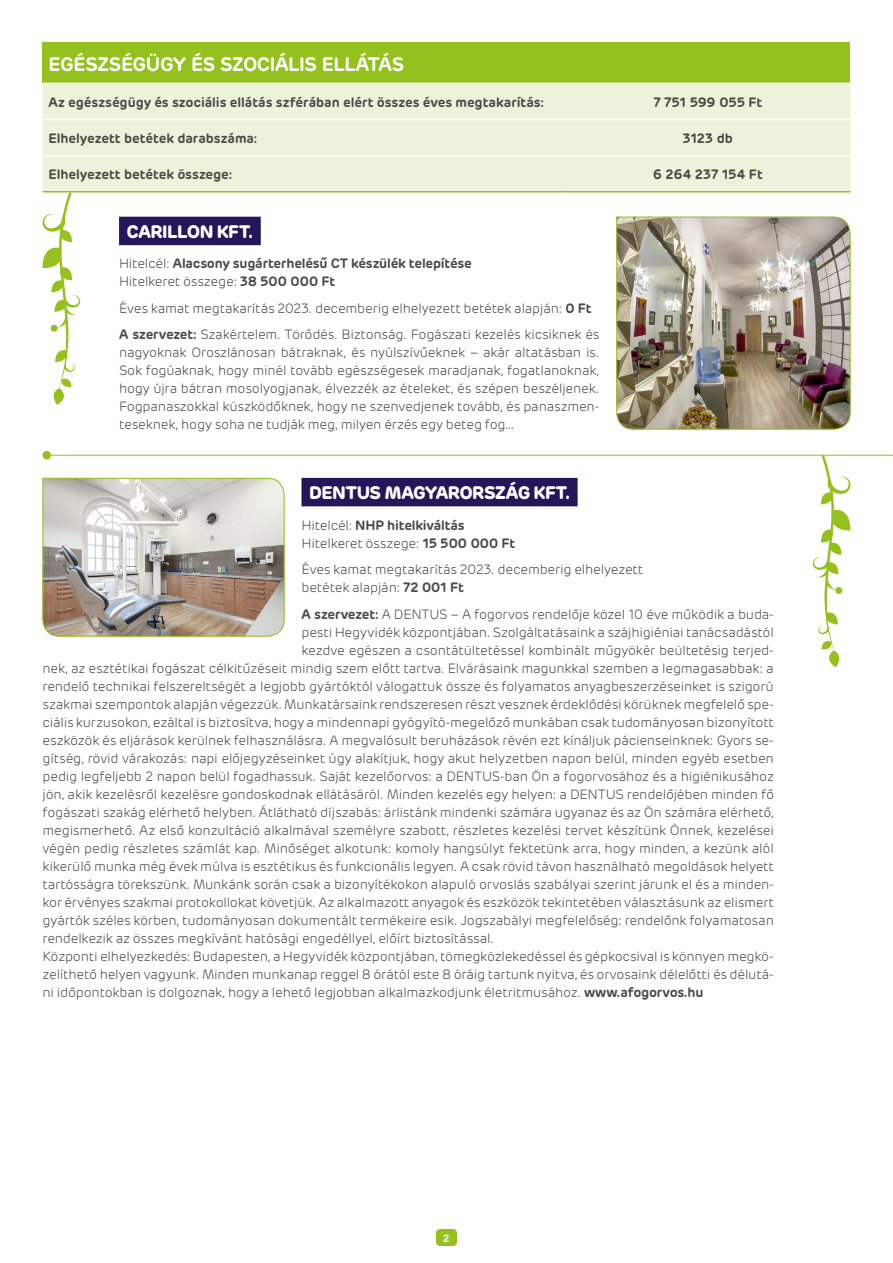
<style>
.page{position:relative;width:893px;height:1263px;background:#fff}
.page>*{position:absolute;margin:0;border:0;box-sizing:border-box;transform-origin:0 0}
.t1{font:600 19.5px "Rubrik";letter-spacing:-.02em;color:#fff}
.t2{font:700 18px "Rubrik";letter-spacing:-.025em;color:#fff}
.t3{font:300 13.5px/18px "Rubrik";letter-spacing:-.015em;color:#4a4a49}
.t4{font:600 13.5px/18px "Rubrik";letter-spacing:-.005em;color:#4a4a49}
.t5{font:600 10.5px "Rubrik";color:#fff}
.s1{font-weight:300}
.s2{font-weight:600}
</style>
<div class="page">
<div style="left:436px;top:1229px;width:21px;height:17px;background:#95c11f;border-radius:4px"></div>
<div style="left:43px;top:43px;width:807px;height:40px;background:#95c11f"></div>
<div style="left:43px;top:84px;width:807px;height:107px;background:#ecf3da"></div>
<hr style="left:43px;top:119px;width:522px;height:1px;background:#fff">
<hr style="left:565px;top:119px;width:285px;height:1px;background:#fff">
<hr style="left:43px;top:155px;width:522px;height:1px;background:#fff">
<hr style="left:565px;top:155px;width:285px;height:1px;background:#fff">
<hr style="left:43px;top:191px;width:522px;height:1px;background:#95c11f">
<hr style="left:565px;top:191px;width:285px;height:1px;background:#95c11f">
<svg style="left:42px;top:192px;width:38px;height:213px"></svg>
<div style="left:119px;top:217px;width:142px;height:28px;background:#23175a"></div>
<img style="left:616px;top:216px;width:235px;height:214px">
<hr style="left:43px;top:455px;width:850px;height:1px;background:#95c11f">
<div style="left:43px;top:451px;width:8px;height:8px;background:#95c11f;border-radius:50%"></div>
<svg style="left:813px;top:455px;width:37px;height:212px"></svg>
<div style="left:301px;top:478px;width:277px;height:28px;background:#23175a"></div>
<svg style="left:42px;top:478px;width:243px;height:159px;background:#bbb6aa"></svg>
<h1 class="t1" style="left:49px;top:51px;width:357px">EGÉSZSÉGÜGY ÉS SZOCIÁLIS ELLÁTÁS</h1>
<p class="t4" style="left:49px;top:93px;width:497px">Az egészségügy és szociális ellátás szférában elért összes éves megtakarítás:</p>
<p class="t4" style="left:653px;top:93px;width:110px">7 751 599 055 Ft</p>
<p class="t4" style="left:49px;top:129px;width:210px">Elhelyezett betétek darabszáma:</p>
<p class="t4" style="left:683px;top:129px;width:52px">3123 db</p>
<p class="t4" style="left:49px;top:165px;width:185px">Elhelyezett betétek összege:</p>
<p class="t4" style="left:653px;top:165px;width:111px">6 264 237 154 Ft</p>
<h2 class="t2" style="left:127px;top:220px;width:129px">CARILLON KFT.</h2>
<p class="t4" style="left:119px;top:255px;width:354px"><span class="s1">Hitelcél:</span> Alacsony sugárterhelésű CT készülék telepítése<br><span class="s1">Hitelkeret összege:</span> 38 500 000 Ft</p>
<p class="t3" style="left:119px;top:295px;width:482px;line-height:26.5px">Éves kamat megtakarítás 2023. decemberig elhelyezett betétek alapján: <span class="s2">0 Ft<br>A szervezet:</span> Szakértelem. Törődés. Biztonság. Fogászati kezelés kicsiknek és</p>
<p class="t3" style="left:119px;top:344px;width:482px;text-align:justify">nagyoknak Oroszlánosan bátraknak, és nyúlszívűeknek – akár altatásban is.<br>Sok fogúaknak, hogy minél tovább egészségesek maradjanak, fogatlanoknak, hogy újra bátran mosolyogjanak, élvezzék az ételeket, és szépen beszéljenek.<br>Fogpanaszokkal küszködőknek, hogy ne szenvedjenek tovább, és panaszmen&shy;teseknek, hogy soha ne tudják meg, milyen érzés egy beteg fog…</p>
<h2 class="t2" style="left:309px;top:481px;width:263px">DENTUS MAGYARORSZÁG KFT.</h2>
<p class="t3" style="left:301px;top:516px;width:215px">Hitelcél: <span class="s2">NHP hitelkiváltás<br></span>Hitelkeret összege: <span class="s2">15 500 000 Ft</span></p>
<p class="t3" style="left:301px;top:561px;width:343px">Éves kamat megtakarítás 2023. decemberig elhelyezett betétek alapján: <span class="s2">72 001 Ft</span></p>
<p class="t3" style="left:301px;top:605px;width:474px"><span class="s2">A szervezet:</span> A DENTUS – A fogorvos rendelője közel 10 éve működik a buda-</p>
<p class="t3" style="left:301px;top:623px;width:474px">pesti Hegyvidék központjában. Szolgáltatásaink a szájhigiéniai tanácsadástól</p>
<p class="t3" style="left:301px;top:641px;width:474px">kezdve egészen a csontátültetéssel kombinált műgyökér beültetésig terjed-</p>
<p class="t3" style="left:43px;top:659px;width:733px">nek, az esztétikai fogászat célkitűzéseit mindig szem előtt tartva. Elvárásaink magunkkal szemben a legmagasabbak: a</p>
<p class="t3" style="left:43px;top:677px;width:733px">rendelő technikai felszereltségét a legjobb gyártóktól válogattuk össze és folyamatos anyagbeszerzéseinket is szigorú</p>
<p class="t3" style="left:43px;top:695px;width:733px">szakmai szempontok alapján végezzük. Munkatársaink rendszeresen részt vesznek érdeklődési körüknek megfelelő spe-</p>
<p class="t3" style="left:43px;top:713px;width:733px">ciális kurzusokon, ezáltal is biztosítva, hogy a mindennapi gyógyító-megelőző munkában csak tudományosan bizonyított</p>
<p class="t3" style="left:43px;top:731px;width:733px">eszközök és eljárások kerülnek felhasználásra. A megvalósult beruházások révén ezt kínáljuk pácienseinknek: Gyors se-</p>
<p class="t3" style="left:43px;top:749px;width:733px">gítség, rövid várakozás: napi előjegyzéseinket úgy alakítjuk, hogy akut helyzetben napon belül, minden egyéb esetben</p>
<p class="t3" style="left:43px;top:767px;width:733px">pedig legfeljebb 2 napon belül fogadhassuk. Saját kezelőorvos: a DENTUS-ban Ön a fogorvosához és a higiénikusához</p>
<p class="t3" style="left:43px;top:785px;width:733px">jön, akik kezelésről kezelésre gondoskodnak ellátásáról. Minden kezelés egy helyen: a DENTUS rendelőjében minden fő</p>
<p class="t3" style="left:43px;top:803px;width:733px">fogászati szakág elérhető helyben. Átlátható díjszabás: árlistánk mindenki számára ugyanaz és az Ön számára elérhető,</p>
<p class="t3" style="left:43px;top:821px;width:733px">megismerhető. Az első konzultáció alkalmával személyre szabott, részletes kezelési tervet készítünk Önnek, kezelései</p>
<p class="t3" style="left:43px;top:839px;width:733px">végén pedig részletes számlát kap. Minőséget alkotunk: komoly hangsúlyt fektetünk arra, hogy minden, a kezünk alól</p>
<p class="t3" style="left:43px;top:857px;width:733px">kikerülő munka még évek múlva is esztétikus és funkcionális legyen. A csak rövid távon használható megoldások helyett</p>
<p class="t3" style="left:43px;top:875px;width:733px">tartósságra törekszünk. Munkánk során csak a bizonyítékokon alapuló orvoslás szabályai szerint járunk el és a minden-</p>
<p class="t3" style="left:43px;top:893px;width:733px">kor érvényes szakmai protokollokat követjük. Az alkalmazott anyagok és eszközök tekintetében választásunk az elismert</p>
<p class="t3" style="left:43px;top:911px;width:733px">gyártók széles körben, tudományosan dokumentált termékeire esik. Jogszabályi megfelelőség: rendelőnk folyamatosan</p>
<p class="t3" style="left:43px;top:929px;width:453px">rendelkezik az összes megkívánt hatósági engedéllyel, előírt biztosítással.</p>
<p class="t3" style="left:43px;top:947px;width:733px">Központi elhelyezkedés: Budapesten, a Hegyvidék központjában, tömegközlekedéssel és gépkocsival is könnyen megkö-</p>
<p class="t3" style="left:43px;top:965px;width:733px">zelíthető helyen vagyunk. Minden munkanap reggel 8 órától este 8 óráig tartunk nyitva, és orvosaink délelőtti és délutá-</p>
<p class="t3" style="left:43px;top:983px;width:663px">ni időpontokban is dolgoznak, hogy a lehető legjobban alkalmazkodjunk életritmusához. <span class="s2">www.afogorvos.hu</span></p>
<p class="t5" style="left:443px;top:1231px;width:8px">2</p>
</div>
